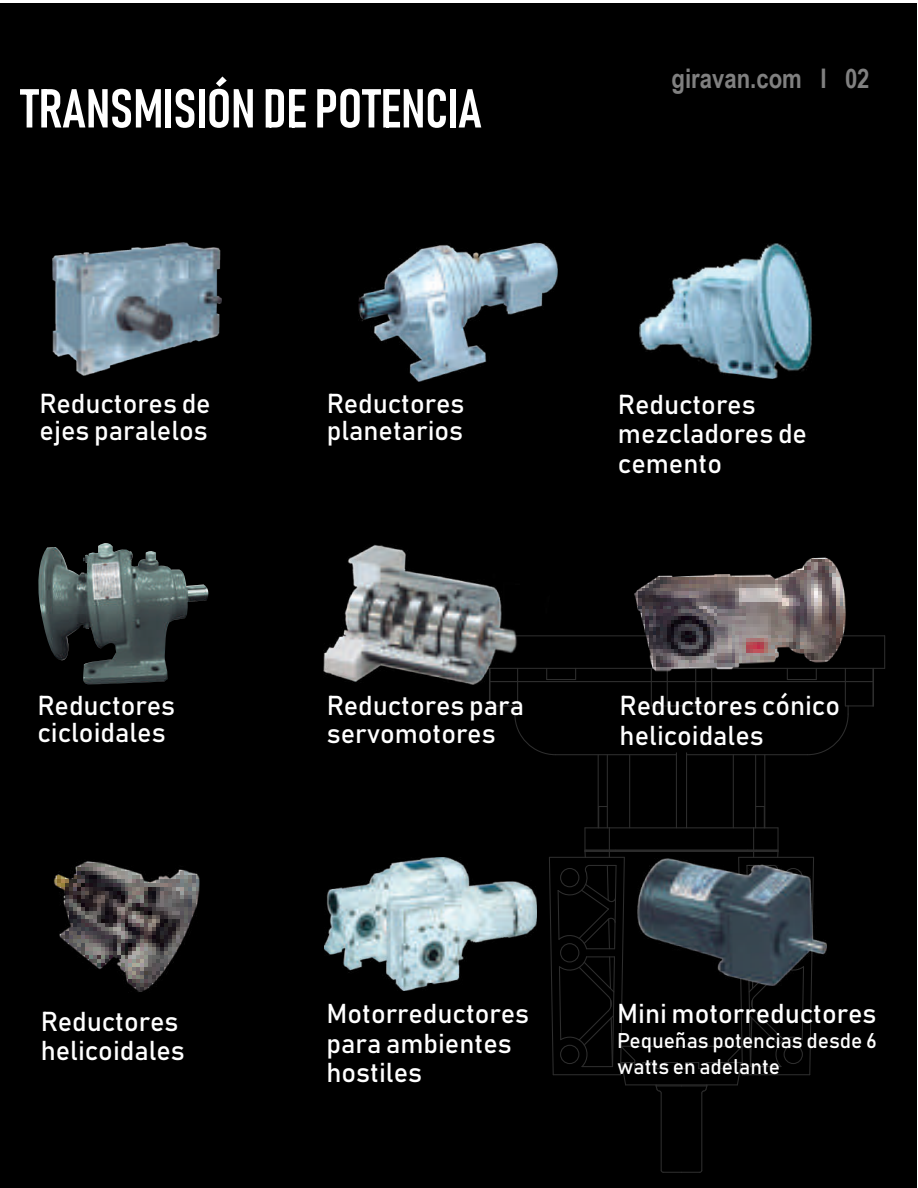
<style>
.page{position:relative;width:918px;height:1188px;background:#fff}
.page>*{position:absolute;margin:0;border:0;box-sizing:border-box;transform-origin:0 0}
.t1{font:54px "Bahnschrift 600 75";color:#fff}
.t2{font:27px/29.2px "Bahnschrift 400 100";color:#fff}
.t3{font:700 27px "Arial Narrow";color:#808080}
.t4{font:21px/25.2px "Bahnschrift 400 100";color:#fff}
</style>
<div class="page">
<div style="left:1px;top:3px;width:916px;height:1185px;background:#000"></div>
<hr style="left:661px;top:1093px;width:1px;height:77px;background:#2e2e2e">
<hr style="left:701px;top:1093px;width:1px;height:77px;background:#2e2e2e">
<hr style="left:676px;top:753px;width:1px;height:75px;background:#2e2e2e">
<hr style="left:686px;top:753px;width:1px;height:75px;background:#2e2e2e">
<hr style="left:733px;top:755px;width:1px;height:73px;background:#2e2e2e">
<hr style="left:755px;top:755px;width:1px;height:73px;background:#2e2e2e">
<hr style="left:629px;top:755px;width:1px;height:73px;background:#2e2e2e">
<hr style="left:607px;top:755px;width:1px;height:73px;background:#2e2e2e">
<hr style="left:598px;top:755px;width:1px;height:73px;background:#2e2e2e">
<hr style="left:764px;top:755px;width:1px;height:73px;background:#2e2e2e">
<hr style="left:884px;top:636px;width:1px;height:32px;background:#2e2e2e">
<hr style="left:687px;top:754px;width:120px;height:1px;background:#2e2e2e">
<hr style="left:556px;top:754px;width:120px;height:1px;background:#2e2e2e">
<hr style="left:478px;top:635px;width:407px;height:1px;background:#2e2e2e">
<svg style="left:651px;top:684px;width:61px;height:22px"></svg>
<hr style="left:518px;top:681px;width:133px;height:1px;background:#2e2e2e">
<hr style="left:478px;top:668px;width:407px;height:1px;background:#2e2e2e">
<svg style="left:549px;top:806px;width:265px;height:288px"></svg>
<svg style="left:660px;top:1169px;width:43px;height:4px"></svg>
<svg style="left:787px;top:669px;width:87px;height:87px"></svg>
<svg style="left:489px;top:669px;width:87px;height:87px"></svg>
<img style="left:358px;top:242px;width:199px;height:140px">
<img style="left:324px;top:544px;width:226px;height:140px">
<img style="left:53px;top:243px;width:168px;height:132px">
<img style="left:325px;top:858px;width:212px;height:132px">
<img style="left:638px;top:859px;width:188px;height:126px">
<img style="left:640px;top:244px;width:172px;height:135px">
<img style="left:632px;top:557px;width:221px;height:127px">
<img style="left:54px;top:861px;width:146px;height:131px">
<img style="left:38px;top:543px;width:171px;height:142px">
<h1 class="t1" style="left:20px;top:74px;width:463px">TRANSMISIÓN DE POTENCIA</h1>
<p class="t2" style="left:39px;top:389px;width:173px;line-height:27.5px">Reductores de ejes paralelos</p>
<p class="t2" style="left:327px;top:389px;width:139px;line-height:27.5px">Reductores planetarios</p>
<p class="t3" style="left:671px;top:58px;width:200px">giravan.com I 02</p>
<p class="t2" style="left:618px;top:390px;width:191px">Reductores mezcladores de cemento</p>
<p class="t2" style="left:38px;top:691px;width:139px;line-height:27.5px">Reductores cicloidales</p>
<p class="t2" style="left:620px;top:691px;width:222px">Reductores cónico helicoidales</p>
<p class="t2" style="left:327px;top:692px;width:199px;line-height:27.5px">Reductores para servomotores</p>
<p class="t2" style="left:41px;top:1006px;width:146px">Reductores helicoidales</p>
<p class="t2" style="left:326px;top:999px;width:204px">Motorreductores para ambientes hostiles</p>
<p class="t2" style="left:617px;top:999px;width:261px">Mini motorreductores</p>
<p class="t4" style="left:617px;top:1028px;width:261px">Pequeñas potencias desde 6 watts en adelante</p>
</div>
